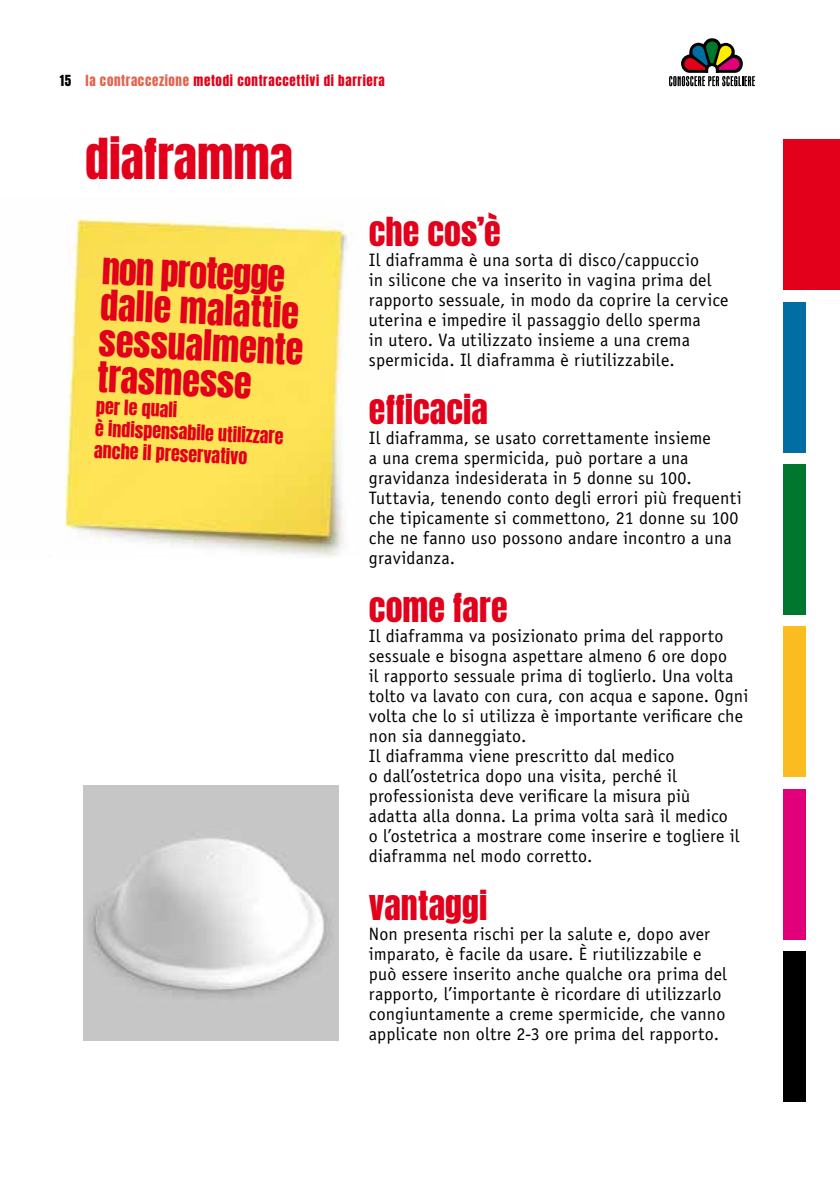
<style>
.page{position:relative;width:840px;height:1191px;background:#fff}
.page>*{position:absolute;margin:0;border:0;box-sizing:border-box;transform-origin:0 0}
.t1{font:48px "Anton";color:#e2001a}
.t2{font:36px/36px "Anton";color:#e2001a}
.t3{font:34px "Anton";color:#e2001a}
.t4{font:18px/20px "Officina Sans";letter-spacing:.01em;color:#000}
.t5{font:18px/21.8px "Anton";color:#e2001a}
.t6{font:13px "Anton";letter-spacing:.05em;color:#e2001a}
.s1{color:#000}
.s2{color:#e3634f}
</style>
<div class="page">
<svg style="left:669px;top:38px;width:85px;height:48px"></svg>
<div style="left:782px;top:302px;width:23px;height:150px;background:#006da3"></div>
<div style="left:782px;top:140px;width:57px;height:150px;background:#e2001a"></div>
<div style="left:782px;top:464px;width:23px;height:151px;background:#00772f"></div>
<div style="left:782px;top:626px;width:23px;height:151px;background:#fabc20"></div>
<div style="left:782px;top:789px;width:23px;height:150px;background:#e2007a"></div>
<div style="left:782px;top:951px;width:23px;height:150px;background:#000"></div>
<img style="left:65px;top:218px;width:282px;height:339px">
<img style="left:83px;top:785px;width:255px;height:255px">
<p class="t6" style="left:60px;top:74px;width:326px"><span class="s1">15</span> <span class="s2">la contraccezione</span> metodi contraccettivi di barriera</p>
<h1 class="t1" style="left:85px;top:135px;width:209px">diaframma</h1>
<h2 class="t2" style="left:101px;top:254px;width:206px;rotate:2deg">non protegge dalle malattie sessualmente trasmesse</h2>
<p class="t5" style="left:97px;top:396px;width:190px;rotate:3deg">per le quali<br>è indispensabile utilizzare anche il preservativo</p>
<h3 class="t3" style="left:369px;top:214px;width:133px">che cos’è</h3>
<p class="t4" style="left:369px;top:250px;width:361px">Il diaframma è una sorta di disco/cappuccio<br>in silicone che va inserito in vagina prima del rapporto sessuale, in modo da coprire la cervice uterina e impedire il passaggio dello sperma<br>in utero. Va utilizzato insieme a una crema spermicida. Il diaframma è riutilizzabile.</p>
<h3 class="t3" style="left:369px;top:392px;width:120px">efficacia</h3>
<p class="t4" style="left:369px;top:428px;width:374px">Il diaframma, se usato correttamente insieme<br>a una crema spermicida, può portare a una gravidanza indesiderata in 5 donne su 100.<br>Tuttavia, tenendo conto degli errori più frequenti che tipicamente si commettono, 21 donne su 100 che ne fanno uso possono andare incontro a una gravidanza.</p>
<h3 class="t3" style="left:369px;top:590px;width:140px">come fare</h3>
<p class="t4" style="left:369px;top:626px;width:381px">Il diaframma va posizionato prima del rapporto sessuale e bisogna aspettare almeno 6 ore dopo<br>il rapporto sessuale prima di toglierlo. Una volta tolto va lavato con cura, con acqua e sapone. Ogni volta che lo si utilizza è importante verificare che non sia danneggiato.<br>Il diaframma viene prescritto dal medico<br>o dall’ostetrica dopo una visita, perché il professionista deve verificare la misura più<br>adatta alla donna. La prima volta sarà il medico<br>o l’ostetrica a mostrare come inserire e togliere il diaframma nel modo corretto.</p>
<h3 class="t3" style="left:369px;top:888px;width:120px">vantaggi</h3>
<p class="t4" style="left:369px;top:924px;width:359px">Non presenta rischi per la salute e, dopo aver imparato, è facile da usare. È riutilizzabile e può essere inserito anche qualche ora prima del rapporto, l’importante è ricordare di utilizzarlo congiuntamente a creme spermicide, che vanno applicate non oltre 2-3 ore prima del rapporto.</p>
</div>
